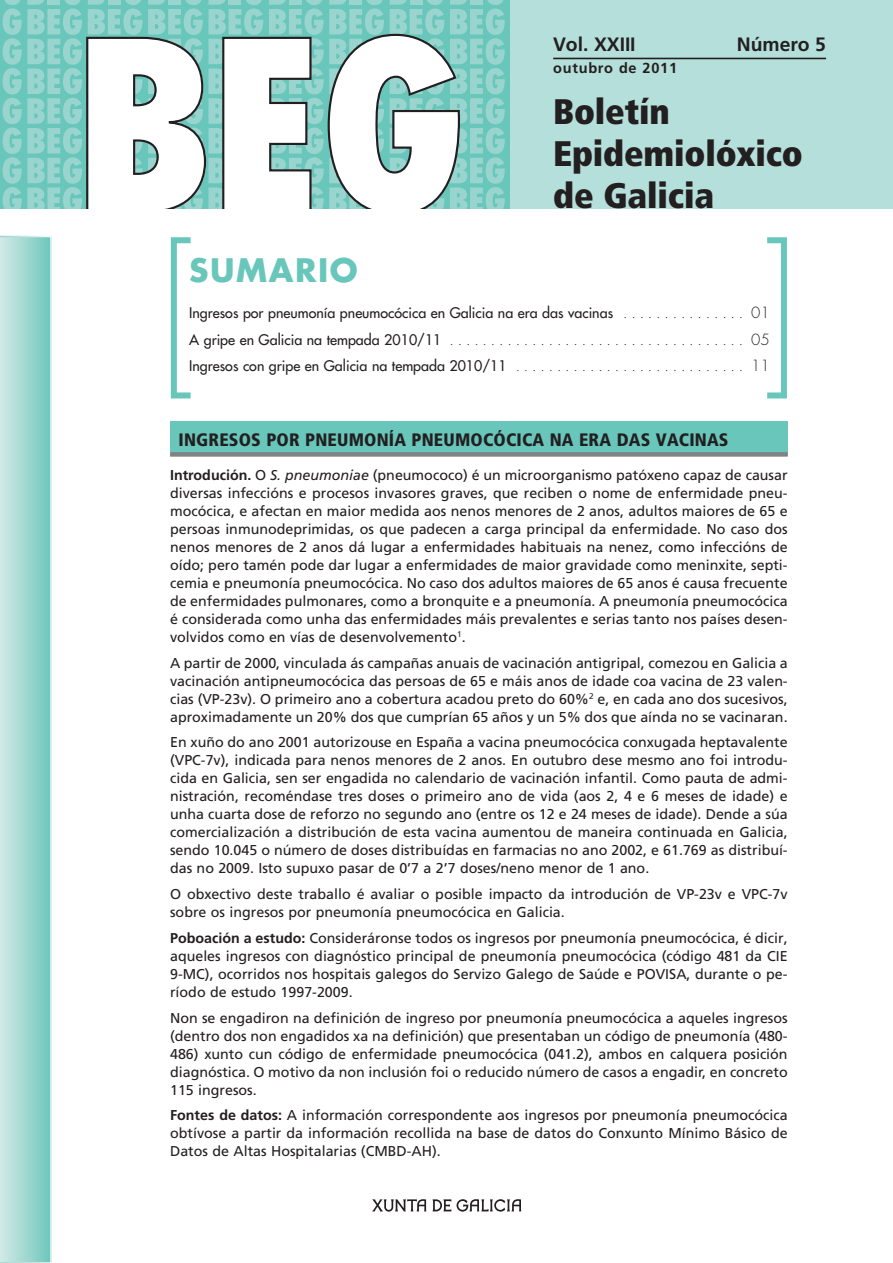
<style>
.page{position:relative;width:893px;height:1263px;background:#fff}
.page>*{position:absolute;margin:0;border:0;box-sizing:border-box;transform-origin:0 0}
.t1{font:900 condensed 35.4px/41.8px "Frutiger LT Std";letter-spacing:-.005em;color:#231f20}
.t2{font:700 31.5px "Futura Std";letter-spacing:.05em;color:#68c6bb}
.t3{font:700 19.35px "Frutiger LT Std";letter-spacing:-.005em;color:#231f20}
.titular_OK{font:900 condensed 18px "Frutiger LT Std";letter-spacing:.01em;color:#231f20}
.t4{font:700 14.55px "Frutiger LT Std";letter-spacing:.05em;color:#231f20}
.t5{font:14.25px/18px "Frutiger LT Std";color:#231f20;text-align:justify}
.t6{font:500 14.25px "Futura Std";color:#231f20}
.t7{font:300 14.25px "Futura Std";color:#231f20}
.s1{font-weight:300}
.s2{font-weight:300;font-size:15px}
.s3{font-weight:500}
.s4{font-size:15px}
.s5{font-weight:700}
.s6{font-style:italic}
</style>
<div class="page">
<svg style="left:3px;top:0;width:507px;height:209px"></svg>
<div style="left:510px;top:0;width:383px;height:209px;background:#b5dfda"></div>
<hr style="left:553px;top:58px;width:273px;height:1px;background:#231f20">
<svg style="left:372px;top:1199px;width:54px;height:12px"></svg>
<svg style="left:432px;top:1199px;width:89px;height:13px"></svg>
<svg style="left:0;top:236px;width:52px;height:1027px"></svg>
<div style="left:171px;top:237px;width:23px;height:161px;border:6px solid #68c6bb"></div>
<div style="left:764px;top:237px;width:23px;height:161px;border:6px solid #68c6bb"></div>
<div style="left:170px;top:421px;width:618px;height:35px;background:#68c6bb"></div>
<div style="left:170px;top:452px;width:618px;height:5px;background:#808285"></div>
<p class="t3" style="left:553px;top:33px;width:84px">Vol. XXIII</p>
<p class="t3" style="left:737px;top:33px;width:91px">Número 5</p>
<p class="t4" style="left:553px;top:60px;width:125px">outubro de 2011</p>
<p class="t1" style="left:553px;top:91px;width:251px">Boletín<br>Epidemiolóxico de Galicia</p>
<p class="t2" style="left:189px;top:249px;width:170px">SUMARIO</p>
<p class="t6" style="left:189px;top:304px;width:582px">Ingresos por pneumonía pneumocócica en Galicia na era das vacinas <span class="s1">. . . . . . . . . . . . . .</span> <span class="s2">01</span></p>
<p class="t7" style="left:189px;top:331px;width:582px"><span class="s3">A gripe en Galicia na tempada 2010/11</span> . . . . . . . . . . . . . . . . . . . . . . . . . . . . . . . . . . . <span class="s4">05</span></p>
<p class="t6" style="left:189px;top:357px;width:582px">Ingresos con gripe en Galicia na tempada 2010/11 <span class="s1">. . . . . . . . . . . . . . . . . . . . . . . . . . .</span> <span class="s2">11</span></p>
<p class="titular_OK" style="left:179px;top:429px;width:551px">INGRESOS POR PNEUMONÍA PNEUMOCÓCICA NA ERA DAS VACINAS</p>
<p class="t5" style="left:170px;top:466px;width:619px"><span class="s5">Introdución.</span> O <span class="s6">S. pneumoniae</span> (pneumococo) é un microorganismo patóxeno capaz de causar diversas infeccións e procesos invasores graves, que reciben o nome de enfermidade pneu&shy;mocócica, e afectan en maior medida aos nenos menores de 2 anos, adultos maiores de 65 e persoas inmunodeprimidas, os que padecen a carga principal da enfermidade. No caso dos nenos menores de 2 anos dá lugar a enfermidades habituais na nenez, como infeccións de oído; pero tamén pode dar lugar a enfermidades de maior gravidade como meninxite, septi&shy;cemia e pneumonía pneumocócica. No caso dos adultos maiores de 65 anos é causa frecuente de enfermidades pulmonares, como a bronquite e a pneumonía. A pneumonía pneumocócica é considerada como unha das enfermidades máis prevalentes e serias tanto nos países desen&shy;volvidos como en vías de desenvolvemento<sup>1</sup>.</p>
<p class="t5" style="left:170px;top:654px;width:619px">A partir de 2000, vinculada ás campañas anuais de vacinación antigripal, comezou en Galicia a vacinación antipneumocócica das persoas de 65 e máis anos de idade coa vacina de 23 valen&shy;cias (VP-23v). O primeiro ano a cobertura acadou preto do 60%<sup>2</sup> e, en cada ano dos sucesivos, aproximadamente un 20% dos que cumprían 65 años y un 5% dos que aínda no se vacinaran.</p>
<p class="t5" style="left:170px;top:733px;width:619px">En xuño do ano 2001 autorizouse en España a vacina pneumocócica conxugada heptavalente (VPC-7v), indicada para nenos menores de 2 anos. En outubro dese mesmo ano foi introdu&shy;cida en Galicia, sen ser engadida no calendario de vacinación infantil. Como pauta de admi&shy;nistración, recoméndase tres doses o primeiro ano de vida (aos 2, 4 e 6 meses de idade) e unha cuarta dose de reforzo no segundo ano (entre os 12 e 24 meses de idade). Dende a súa comercialización a distribución de esta vacina aumentou de maneira continuada en Galicia, sendo 10.045 o número de doses distribuídas en farmacias no ano 2002, e 61.769 as distribuí&shy;das no 2009. Isto supuxo pasar de 0’7 a 2’7 doses/neno menor de 1 ano.</p>
<p class="t5" style="left:170px;top:885px;width:619px">O obxectivo deste traballo é avaliar o posible impacto da introdución de VP-23v e VPC-7v sobre os ingresos por pneumonía pneumocócica en Galicia.</p>
<p class="t5" style="left:170px;top:929px;width:619px"><span class="s5">Poboación a estudo:</span> Consideráronse todos os ingresos por pneumonía pneumocócica, é dicir, aqueles ingresos con diagnóstico principal de pneumonía pneumocócica (código 481 da CIE 9-MC), ocorridos nos hospitais galegos do Servizo Galego de Saúde e POVISA, durante o pe&shy;ríodo de estudo 1997-2009.</p>
<p class="t5" style="left:170px;top:1009px;width:619px">Non se engadiron na definición de ingreso por pneumonía pneumocócica a aqueles ingresos (dentro dos non engadidos xa na definición) que presentaban un código de pneumonía (480- 486) xunto cun código de enfermidade pneumocócica (041.2), ambos en calquera posición diagnóstica. O motivo da non inclusión foi o reducido número de casos a engadir, en concreto 115 ingresos.</p>
<p class="t5" style="left:170px;top:1106px;width:619px"><span class="s5">Fontes de datos:</span> A información correspondente aos ingresos por pneumonía pneumocócica obtívose a partir da información recollida na base de datos do Conxunto Mínimo Básico de Datos de Altas Hospitalarias (CMBD-AH).</p>
</div>
